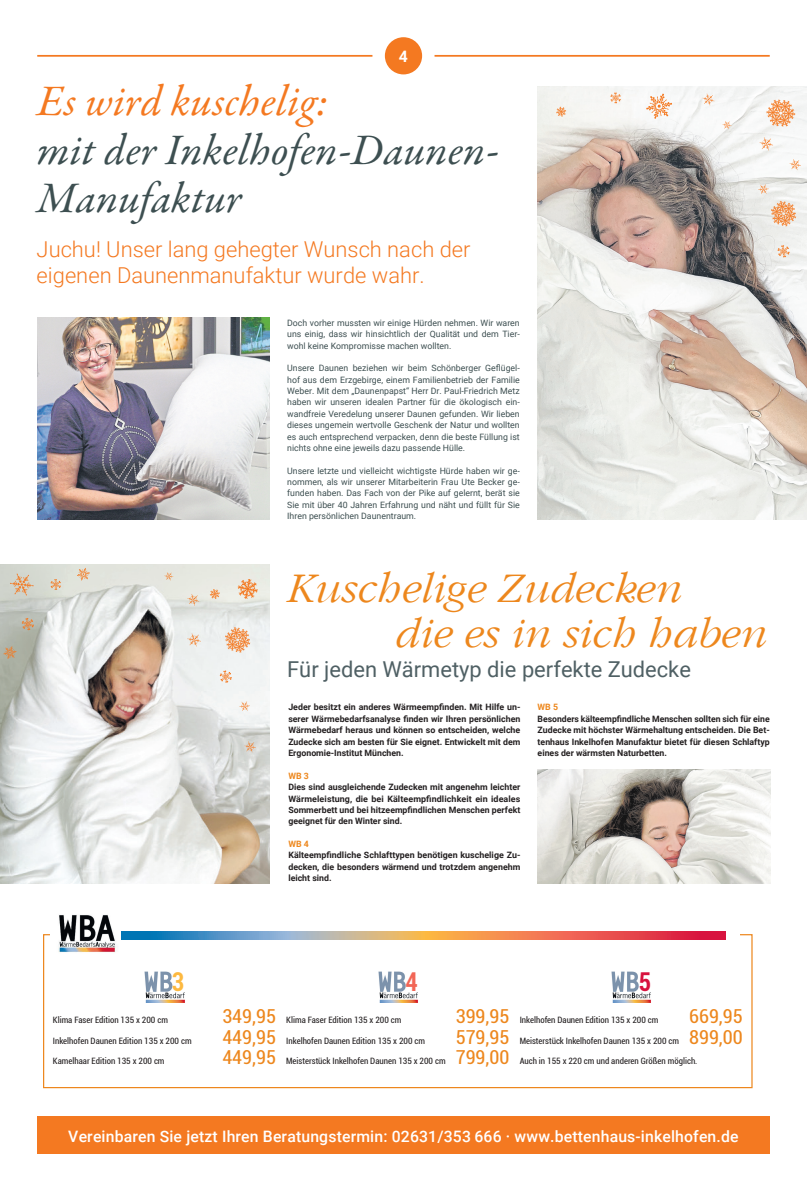
<style>
.page{position:relative;width:807px;height:1191px;background:#fff}
.page>*{position:absolute;margin:0;border:0;box-sizing:border-box;transform-origin:0 0}
.t1{font:italic 43.75px/48.1px "Garamond Premr Pro";letter-spacing:.005em;color:#3d4f51}
.t2{font:italic 300 43.75px "Garamond LT";color:#ed871d}
.t3{font:700 condensed 25.99px "Roboto";color:#fdb940;scale:.9 1}
.t4{font:700 condensed 25.99px "Roboto";color:#f26656;scale:.9 1}
.t5{font:700 condensed 25.99px "Roboto";color:#d7123e;scale:.9 1}
.t6{font:300 21.88px/26.2px "Roboto";color:#f47921}
.t7{font:21.88px "Roboto";color:#4f6064}
.t8{font:condensed 19.25px "Roboto";color:#ed871d}
.Titelseite_Roboto_19_pt{font:500 15.75px "Roboto";letter-spacing:.01em;color:#fff}
.t9{font:700 15.75px "Roboto";color:#fff}
.t10{font:8.75px/11.4px "Roboto";color:#3d4f51;text-align:justify}
.t11{font:700 8.75px/11.4px "Roboto";color:#231f20;text-align:justify}
.t12{font:condensed 8.75px "Roboto";color:#231f20}
.t13{font:700 8.75px "Roboto";color:#ed871d}
.s1{color:#f47921}
.s2{font-size:19.25px;color:#ed871d}
</style>
<div class="page">
<div style="left:384px;top:37px;width:38px;height:37px;background:#f47921;border-radius:50%"></div>
<hr style="left:434px;top:55px;width:335px;height:2px;background:#f47921">
<hr style="left:37px;top:55px;width:335px;height:2px;background:#f47921">
<img style="left:37px;top:317px;width:233px;height:202px">
<img style="left:537px;top:87px;width:269px;height:432px">
<div style="left:37px;top:1116px;width:732px;height:37px;background:#f47921"></div>
<img style="left:0;top:565px;width:270px;height:318px">
<img style="left:58px;top:915px;width:66px;height:38px">
<svg style="left:122px;top:931px;width:602px;height:8px;background:#b6827c"></svg>
<img style="left:144px;top:972px;width:41px;height:30px">
<img style="left:378px;top:972px;width:40px;height:30px">
<img style="left:611px;top:972px;width:40px;height:30px">
<img style="left:537px;top:769px;width:232px;height:114px">
<svg style="left:777px;top:245px;width:12px;height:12px"></svg>
<svg style="left:759px;top:137px;width:13px;height:13px"></svg>
<svg style="left:702px;top:94px;width:12px;height:11px"></svg>
<svg style="left:610px;top:92px;width:10px;height:11px"></svg>
<svg style="left:770px;top:201px;width:25px;height:25px"></svg>
<svg style="left:757px;top:184px;width:11px;height:10px"></svg>
<svg style="left:766px;top:99px;width:28px;height:28px"></svg>
<svg style="left:722px;top:121px;width:9px;height:8px"></svg>
<svg style="left:645px;top:94px;width:26px;height:25px"></svg>
<svg style="left:556px;top:107px;width:10px;height:10px"></svg>
<svg style="left:789px;top:159px;width:11px;height:11px"></svg>
<svg style="left:219px;top:670px;width:13px;height:13px"></svg>
<svg style="left:187px;top:633px;width:14px;height:13px"></svg>
<svg style="left:187px;top:594px;width:12px;height:11px"></svg>
<svg style="left:237px;top:579px;width:20px;height:20px"></svg>
<svg style="left:51px;top:579px;width:10px;height:11px"></svg>
<svg style="left:225px;top:627px;width:25px;height:25px"></svg>
<svg style="left:239px;top:701px;width:11px;height:10px"></svg>
<svg style="left:164px;top:572px;width:9px;height:8px"></svg>
<svg style="left:77px;top:568px;width:13px;height:12px"></svg>
<svg style="left:210px;top:589px;width:10px;height:10px"></svg>
<svg style="left:244px;top:741px;width:12px;height:11px"></svg>
<svg style="left:10px;top:573px;width:24px;height:22px"></svg>
<svg style="left:22px;top:618px;width:12px;height:12px"></svg>
<svg style="left:3px;top:646px;width:13px;height:13px"></svg>
<h3 class="t9" style="left:399px;top:46px;width:11px">4</h3>
<p class="t1" style="left:37px;top:80px;width:463px"><span class="s1">Es wird kuschelig:<br></span>mit der Inkelhofen-Daunen-<br>Manufaktur</p>
<p class="t6" style="left:37px;top:235px;width:435px">Juchu! Unser lang gehegter Wunsch nach der eigenen Daunenmanufaktur wurde wahr.</p>
<p class="t10" style="left:287px;top:317px;width:234px">Doch vorher mussten wir einige Hürden nehmen. Wir waren uns einig, dass wir hinsichtlich der Qualität und dem Tier&shy;wohl keine Kompromisse machen wollten.</p>
<p class="t10" style="left:287px;top:362px;width:234px">Unsere Daunen beziehen wir beim Schönberger Geflügel&shy;hof aus dem Erzgebirge, einem Familienbetrieb der Familie Weber. Mit dem „Daunenpapst“ Herr Dr. Paul-Friedrich Metz haben wir unseren idealen Partner für die ökologisch ein&shy;wandfreie Veredelung unserer Daunen gefunden. Wir lieben dieses ungemein wertvolle Geschenk der Natur und wollten es auch entsprechend verpacken, denn die beste Füllung ist nichts ohne eine jeweils dazu passende Hülle.</p>
<p class="t10" style="left:287px;top:464px;width:234px">Unsere letzte und vielleicht wichtigste Hürde haben wir ge&shy;nommen, als wir unserer Mitarbeiterin Frau Ute Becker ge&shy;funden haben. Das Fach von der Pike auf gelernt, berät sie Sie mit über 40 Jahren Erfahrung und näht und füllt für Sie Ihren persönlichen Daunentraum.</p>
<p class="t2" style="left:287px;top:566px;width:396px">Kuschelige Zudecken</p>
<p class="t2" style="left:395px;top:610px;width:373px">die es in sich haben</p>
<p class="t7" style="left:287px;top:653px;width:405px">Für jeden Wärmetyp die perfekte Zudecke</p>
<p class="t11" style="left:288px;top:701px;width:233px">Jeder besitzt ein anderes Wärmeempfinden. Mit Hilfe un&shy;serer Wärmebedarfsanalyse finden wir Ihren persönlichen Wärmebedarf heraus und können so entscheiden, welche Zudecke sich am besten für Sie eignet. Entwickelt mit dem Ergonomie-Institut München.</p>
<p class="t13" style="left:288px;top:769px;width:22px">WB 3</p>
<p class="t11" style="left:288px;top:781px;width:233px">Dies sind ausgleichende Zudecken mit angenehm leichter Wärmeleistung, die bei Kälteempfindlichkeit ein ideales Sommerbett und bei hitzeempfindlichen Menschen perfekt geeignet für den Winter sind.</p>
<p class="t13" style="left:288px;top:837px;width:22px">WB 4</p>
<p class="t11" style="left:288px;top:849px;width:233px">Kälteempfindliche Schlafttypen benötigen kuschelige Zu&shy;decken, die besonders wärmend und trotzdem angenehm leicht sind.</p>
<p class="t13" style="left:537px;top:701px;width:22px">WB 5</p>
<p class="t11" style="left:537px;top:712px;width:233px">Besonders kälteempfindliche Menschen sollten sich für eine Zudecke mit höchster Wärmehaltung entscheiden. Die Bet&shy;tenhaus Inkelhofen Manufaktur bietet für diesen Schlaftyp eines der wärmsten Naturbetten.</p>
<p class="t3" style="left:172px;top:963px;width:15px">3</p>
<p class="t12" style="left:53px;top:1013px;width:117px">Klima Faser Edition 135 x 200 cm</p>
<p class="t8" style="left:222px;top:1002px;width:55px">349,95</p>
<p class="t12" style="left:53px;top:1034px;width:140px">Inkelhofen Daunen Edition 135 x 200 cm</p>
<p class="t8" style="left:222px;top:1023px;width:55px">449,95</p>
<p class="t12" style="left:53px;top:1055px;width:113px">Kamelhaar Edition 135 x 200 cm</p>
<p class="t8" style="left:222px;top:1044px;width:55px">449,95</p>
<p class="t4" style="left:405px;top:963px;width:15px">4</p>
<p class="t12" style="left:286px;top:1013px;width:117px">Klima Faser Edition 135 x 200 cm</p>
<p class="t8" style="left:455px;top:1002px;width:55px">399,95</p>
<p class="t12" style="left:286px;top:1034px;width:140px">Inkelhofen Daunen Edition 135 x 200 cm</p>
<p class="t8" style="left:455px;top:1023px;width:55px">579,95</p>
<p class="t12" style="left:286px;top:1055px;width:224px">Meisterstück Inkelhofen Daunen 135 x 200 cm <span class="s2">799,00</span></p>
<p class="t5" style="left:638px;top:963px;width:15px">5</p>
<p class="t12" style="left:519px;top:1013px;width:140px">Inkelhofen Daunen Edition 135 x 200 cm</p>
<p class="t8" style="left:688px;top:1002px;width:55px">669,95</p>
<p class="t12" style="left:519px;top:1034px;width:224px">Meisterstück Inkelhofen Daunen 135 x 200 cm <span class="s2">899,00</span></p>
<p class="t12" style="left:519px;top:1055px;width:179px">Auch in 155 x 220 cm und anderen Größen möglich.</p>
<p class="Titelseite_Roboto_19_pt" style="left:68px;top:1125px;width:671px">Vereinbaren Sie jetzt Ihren Beratungstermin: 02631/353 666 · www.bettenhaus-inkelhofen.de</p>
</div>
